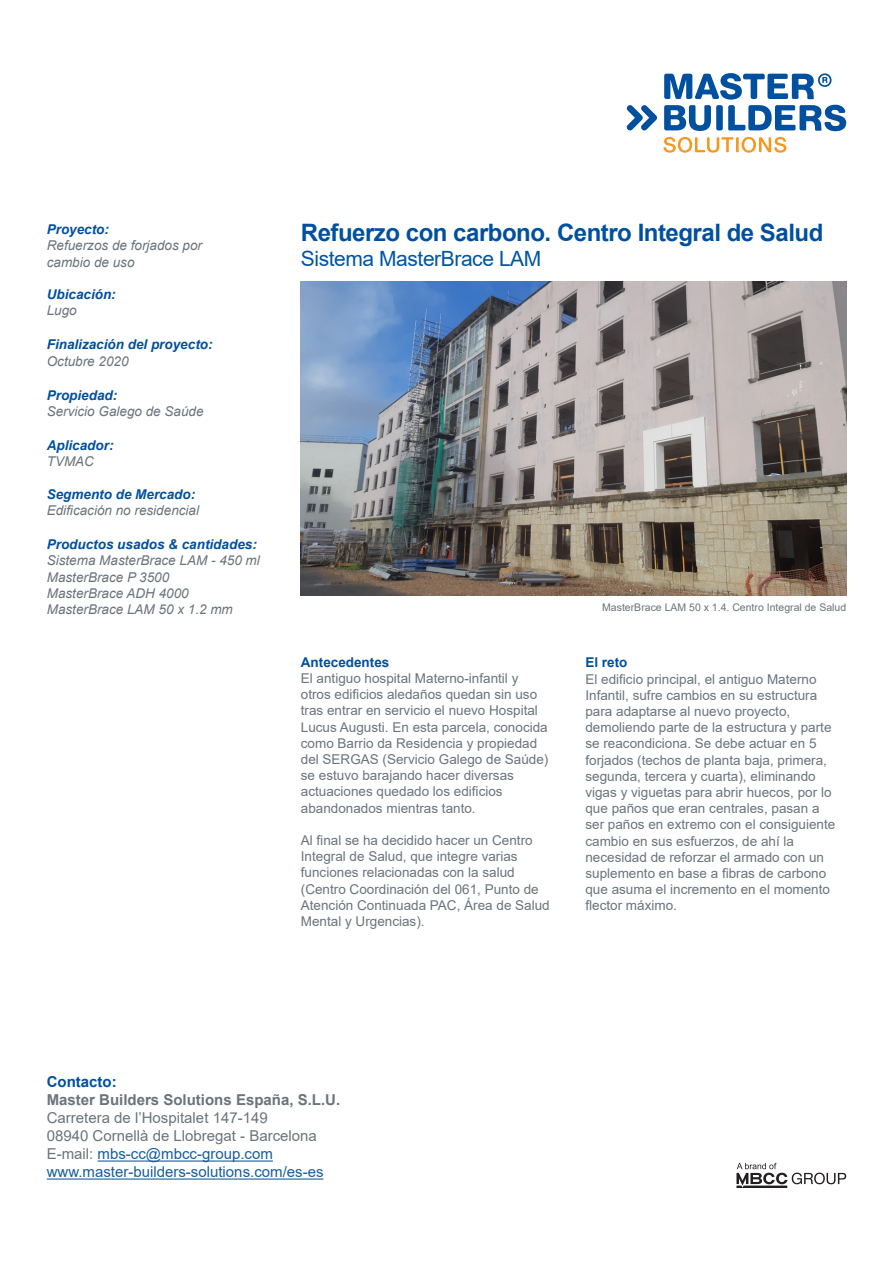
<style>
.page{position:relative;width:893px;height:1263px;background:#fff}
.page>*{position:absolute;margin:0;border:0;box-sizing:border-box;transform-origin:0 0}
.titular{font:700 24px "Arial";letter-spacing:-.02em;color:#01509f}
.subtitular{font:21px "Arial";letter-spacing:-.02em;color:#0155a5}
.t1{font:15px "Arial";color:#175d9e}
.t2{font:15px "Arial";color:#6a747b}
.t3{font:700 15px "Arial";color:#6a747b}
.t4{font:700 15px "Arial";color:#01509f}
.t5{font:13.5px/16.2px "Arial";color:#6a747b}
.Informacio{font:italic 13.5px "Arial";color:#6a747b}
.Informacio_Titular{font:italic 700 13.5px "Arial";color:#01509f}
.Apartats{font:700 13.5px "Arial";color:#01509f}
.peu_de_foto{font:10.5px "Arial";color:#6a747b}
.s1{color:#6a747b}
</style>
<div class="page">
<hr style="left:98px;top:1160px;width:175px;height:1px;background:#175d9e">
<hr style="left:47px;top:1178px;width:277px;height:1px;background:#175d9e">
<svg style="left:627px;top:105px;width:30px;height:25px"></svg>
<svg style="left:664px;top:73px;width:182px;height:58px"></svg>
<svg style="left:663px;top:137px;width:123px;height:16px"></svg>
<svg style="left:736px;top:1163px;width:110px;height:25px"></svg>
<img style="left:301px;top:282px;width:545px;height:314px">
<p class="Informacio_Titular" style="left:47px;top:220px;width:64px">Proyecto:</p>
<p class="Informacio" style="left:47px;top:237px;width:157px">Refuerzos de forjados por</p>
<p class="Informacio" style="left:47px;top:253px;width:89px">cambio de uso</p>
<p class="Informacio_Titular" style="left:47px;top:285px;width:71px">Ubicación:</p>
<p class="Informacio" style="left:47px;top:302px;width:32px">Lugo</p>
<p class="Informacio_Titular" style="left:47px;top:336px;width:167px">Finalización del proyecto:</p>
<p class="Informacio" style="left:47px;top:352px;width:83px">Octubre 2020</p>
<p class="Informacio_Titular" style="left:47px;top:386px;width:72px">Propiedad:</p>
<p class="Informacio" style="left:47px;top:402px;width:158px">Servicio Galego de Saúde</p>
<p class="Informacio_Titular" style="left:47px;top:436px;width:68px">Aplicador:</p>
<p class="Informacio" style="left:47px;top:453px;width:49px">TVMAC</p>
<p class="Informacio_Titular" style="left:47px;top:485px;width:150px">Segmento de Mercado:</p>
<p class="Informacio" style="left:47px;top:501px;width:154px">Edificación no residencial</p>
<p class="Informacio_Titular" style="left:47px;top:535px;width:212px">Productos usados &amp; cantidades:</p>
<p class="Informacio" style="left:47px;top:552px;width:215px">Sistema MasterBrace LAM - 450 ml</p>
<p class="Informacio" style="left:47px;top:568px;width:124px">MasterBrace P 3500</p>
<p class="Informacio" style="left:47px;top:584px;width:144px">MasterBrace ADH 4000</p>
<p class="Informacio" style="left:47px;top:600px;width:188px">MasterBrace LAM 50 x 1.2 mm</p>
<p class="titular" style="left:301px;top:215px;width:524px">Refuerzo con carbono. Centro Integral de Salud</p>
<p class="subtitular" style="left:301px;top:244px;width:242px">Sistema MasterBrace LAM</p>
<p class="Apartats" style="left:301px;top:653px;width:90px">Antecedentes</p>
<p class="t5" style="left:301px;top:670px;width:249px">El antiguo hospital Materno-infantil y otros edificios aledaños quedan sin uso tras entrar en servicio el nuevo Hospital Lucus Augusti. En esta parcela, conocida como Barrio da Residencia y propiedad del SERGAS (Servicio Galego de Saúde) se estuvo barajando hacer diversas actuaciones quedado los edificios abandonados mientras tanto.</p>
<p class="t5" style="left:301px;top:832px;width:250px">Al final se ha decidido hacer un Centro Integral de Salud, que integre varias funciones relacionadas con la salud (Centro Coordinación del 061, Punto de Atención Continuada PAC, Área de Salud Mental y Urgencias).</p>
<p class="peu_de_foto" style="left:602px;top:600px;width:245px">MasterBrace LAM 50 x 1.4. Centro Integral de Salud</p>
<p class="Apartats" style="left:585px;top:653px;width:44px">El reto</p>
<p class="t5" style="left:585px;top:670px;width:251px">El edificio principal, el antiguo Materno Infantil, sufre cambios en su estructura para adaptarse al nuevo proyecto, demoliendo parte de la estructura y parte se reacondiciona. Se debe actuar en 5 forjados (techos de planta baja, primera, segunda, tercera y cuarta), eliminando vigas y viguetas para abrir huecos, por lo que paños que eran centrales, pasan a ser paños en extremo con el consiguiente cambio en sus esfuerzos, de ahí la necesidad de reforzar el armado con un suplemento en base a fibras de carbono que asuma el incremento en el momento flector máximo.</p>
<p class="t4" style="left:47px;top:1071px;width:71px">Contacto:</p>
<p class="t3" style="left:47px;top:1089px;width:295px">Master Builders Solutions España, S.L.U.</p>
<p class="t2" style="left:47px;top:1108px;width:222px">Carretera de l’Hospitalet 147-149</p>
<p class="t2" style="left:47px;top:1126px;width:272px">08940 Cornellà de Llobregat - Barcelona</p>
<p class="t1" style="left:47px;top:1144px;width:228px"><span class="s1">E-mail:</span> mbs-cc@mbcc-group.com</p>
<p class="t1" style="left:47px;top:1162px;width:278px">www.master-builders-solutions.com/es-es</p>
</div>
